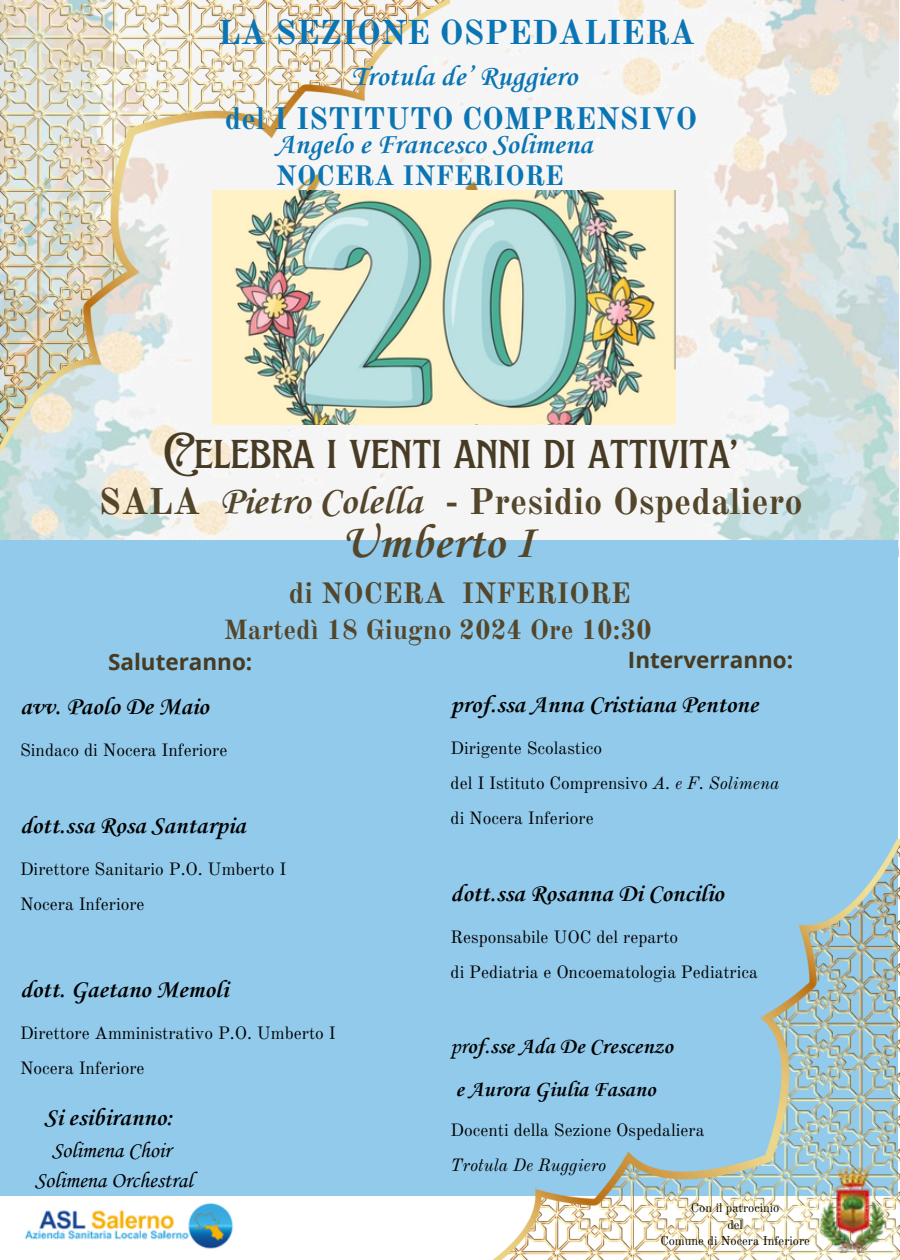
<style>
.page{position:relative;width:900px;height:1260px;background:#fff}
.page>*{position:absolute;margin:0;border:0;box-sizing:border-box;transform-origin:0 0}
.t1{font:49.25px "EFCO Brookshire";color:#473b23}
.t2{font:700 48.25px "Corsiva";color:#54462a}
.t3{font:700 39.5px "Corsiva";color:#54462a}
.t4{font:700 36.5px "Old Standard";color:#54462a}
.t5{font:700 33.75px "Old Standard";color:#0a75b4}
.t6{font:700 30.5px "Old Standard";color:#0a75b4}
.t7{font:700 29px "Corsiva";color:#0a75b4}
.t8{font:700 28.75px "Old Standard";color:#54462a}
.t9{font:700 27.5px "Old Standard";color:#0a75b4}
.t10{font:700 27.25px "Old Standard";color:#54462a}
.t11{font:700 25px "Corsiva";color:#000}
.t12{font:700 22.5px "Corsiva";color:#000}
.t13{font:22.5px "Corsiva";color:#000}
.t14{font:700 22.5px "Open Sans";color:#473b23}
.t15{font:17.5px "Old Standard";color:#000}
.t16{font:italic 17.5px "Old Standard";color:#000}
.t17{font:12.5px "Old Standard";color:#000}
.s1{font-style:italic}
.s2{font-weight:400}
</style>
<div class="page">
<img style="left:0;top:0;width:898px;height:540px">
<img style="left:450px;top:191px;width:225px;height:234px">
<img style="left:0;top:0;width:450px;height:450px">
<div style="left:0;top:540px;width:898px;height:656px;background:#91caeb"></div>
<img style="left:492px;top:839px;width:408px;height:421px">
<img style="left:24px;top:1203px;width:210px;height:46px">
<img style="left:810px;top:1168px;width:84px;height:84px">
<h3 class="t5" style="left:218px;top:12px;width:479px">LA SEZIONE OSPEDALIERA</h3>
<h3 class="t7" style="left:351px;top:62px;width:228px">Trotula de’ Ruggiero</h3>
<h3 class="t6" style="left:225px;top:99px;width:474px">del I ISTITUTO COMPRENSIVO</h3>
<h1 class="t7" style="left:276px;top:130px;width:318px">Angelo e Francesco Solimena</h1>
<h6 class="t9" style="left:276px;top:158px;width:289px">NOCERA INFERIORE</h6>
<p class="t1" style="left:163px;top:423px;width:576px">Celebra i venti anni di attivita’</p>
<h2 class="t3" style="left:220px;top:482px;width:204px">Pietro Colella</h2>
<h3 class="t2" style="left:341px;top:519px;width:195px">Umberto I</h3>
<p class="t4" style="left:98px;top:479px;width:103px">SALA</p>
<p class="t4" style="left:445px;top:479px;width:359px">- Presidio Ospedaliero</p>
<h4 class="t8" style="left:289px;top:576px;width:343px">di NOCERA INFERIORE</h4>
<h6 class="t10" style="left:224px;top:613px;width:430px">Martedì 18 Giugno 2024 Ore 10:30</h6>
<p class="t14" style="left:108px;top:646px;width:146px">Saluteranno:</p>
<p class="t11" style="left:20px;top:694px;width:190px">avv. Paolo De Maio</p>
<p class="t15" style="left:20px;top:739px;width:209px">Sindaco di Nocera Inferiore</p>
<p class="t11" style="left:20px;top:813px;width:227px">dott.ssa Rosa Santarpia</p>
<p class="t15" style="left:20px;top:859px;width:268px">Direttore Sanitario P.O. Umberto I</p>
<p class="t15" style="left:20px;top:894px;width:126px">Nocera Inferiore</p>
<p class="t11" style="left:20px;top:977px;width:210px">dott. Gaetano Memoli</p>
<p class="t15" style="left:20px;top:1022px;width:317px">Direttore Amministrativo P.O. Umberto I</p>
<p class="t15" style="left:20px;top:1057px;width:126px">Nocera Inferiore</p>
<p class="t11" style="left:44px;top:1105px;width:130px">Si esibiranno:</p>
<p class="t13" style="left:52px;top:1139px;width:120px">Solimena Choir</p>
<p class="t13" style="left:35px;top:1169px;width:159px">Solimena Orchestral</p>
<p class="t14" style="left:628px;top:644px;width:167px">Interverranno:</p>
<p class="t11" style="left:451px;top:692px;width:309px">prof.ssa Anna Cristiana Pentone</p>
<p class="t15" style="left:451px;top:737px;width:153px">Dirigente Scolastico</p>
<p class="t15" style="left:451px;top:772px;width:330px">del I Istituto Comprensivo <span class="s1">A. e F. Solimena</span></p>
<p class="t15" style="left:451px;top:807px;width:145px">di Nocera Inferiore</p>
<p class="t11" style="left:451px;top:881px;width:275px">dott.ssa Rosanna Di Concilio</p>
<p class="t15" style="left:451px;top:927px;width:229px">Responsabile UOC del reparto</p>
<p class="t15" style="left:451px;top:962px;width:309px">di Pediatria e Oncoematologia Pediatrica</p>
<p class="t12" style="left:451px;top:1035px;width:224px"><span class="s2">pr</span>of.sse Ada De Crescenzo</p>
<p class="t12" style="left:456px;top:1079px;width:202px">e Aurora Giulia Fasano</p>
<p class="t15" style="left:451px;top:1119px;width:255px">Docenti della Sezione Ospedaliera</p>
<p class="t16" style="left:451px;top:1154px;width:157px">Trotula De Ruggiero</p>
<p class="t17" style="left:691px;top:1200px;width:90px">Con il patrocinio</p>
<p class="t17" style="left:727px;top:1217px;width:17px">del</p>
<p class="t17" style="left:660px;top:1233px;width:151px">Comune di Nocera Inferiore</p>
</div>
